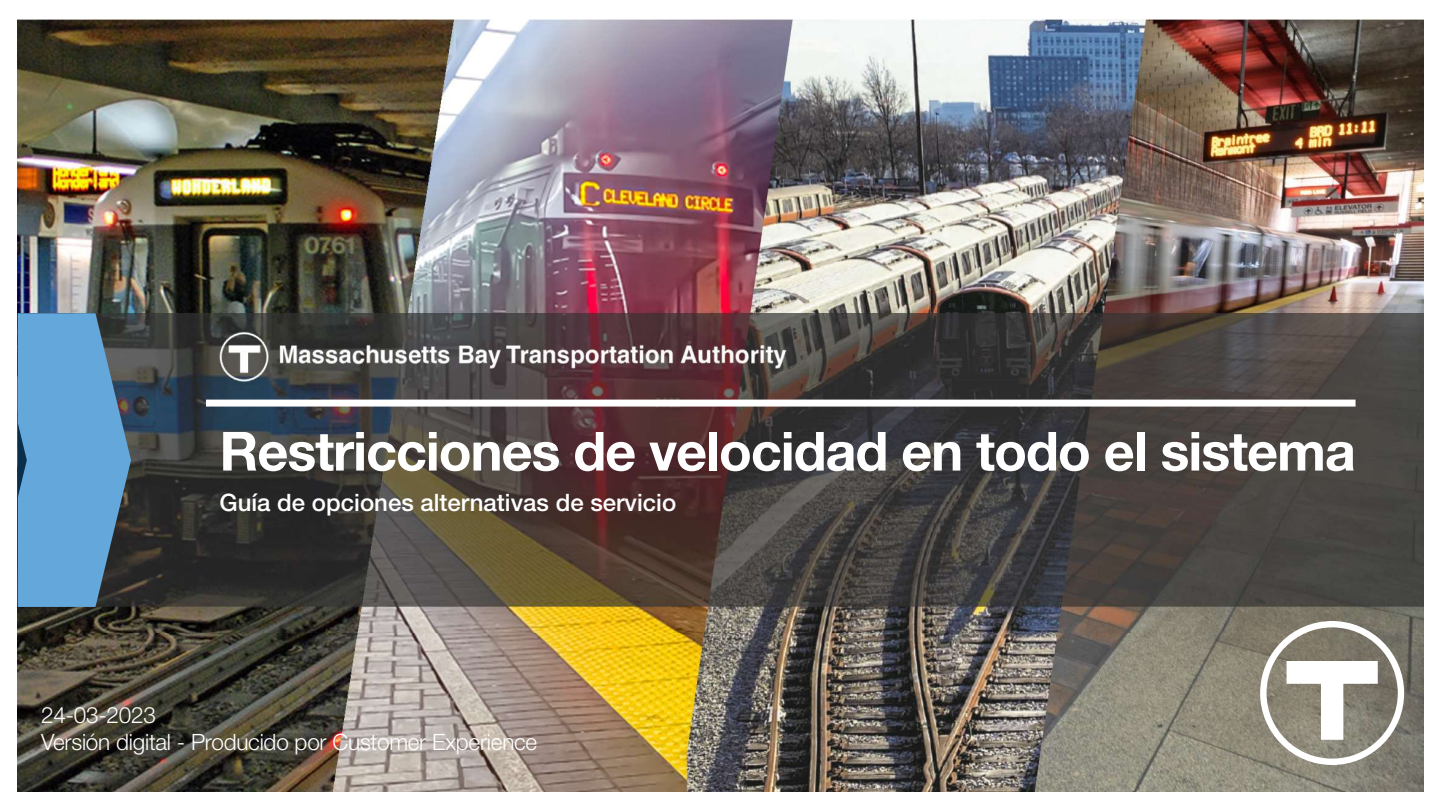
<style>
.page{position:relative;width:1440px;height:810px;background:#fff}
.page>*{position:absolute;margin:0;border:0;box-sizing:border-box;transform-origin:0 0}
.Cover_Presentation_T{font:700 54px "Helvetica Neue LT Std";letter-spacing:-.02em;color:#fff}
.Cover_Presentation_T-2{font:500 24px "Helvetica Neue LT Std";color:#fff}
.Cover_Subtitle{font:300 22.5px "Helvetica Neue LT Std";letter-spacing:-.01em;color:#fff}
</style>
<div class="page">
<img style="left:18px;top:20px;width:1406px;height:772px">
<svg style="left:18px;top:313px;width:113px;height:294px;background:#5c94c0"></svg>
<img style="left:205px;top:321px;width:596px;height:71px">
<div style="left:206px;top:400px;width:1149px;height:7px;background:#fff"></div>
<svg style="left:1260px;top:621px;width:144px;height:144px"></svg>
<p class="Cover_Presentation_T" style="left:219px;top:418px;width:1138px">Restricciones de velocidad en todo el sistema</p>
<p class="Cover_Presentation_T-2" style="left:219px;top:488px;width:458px">Guía de opciones alternativas de servicio</p>
<p class="Cover_Subtitle" style="left:41px;top:702px;width:116px">24-03-2023</p>
<p class="Cover_Subtitle" style="left:41px;top:729px;width:497px">Versión digital - Producido por Customer Experience</p>
</div>
